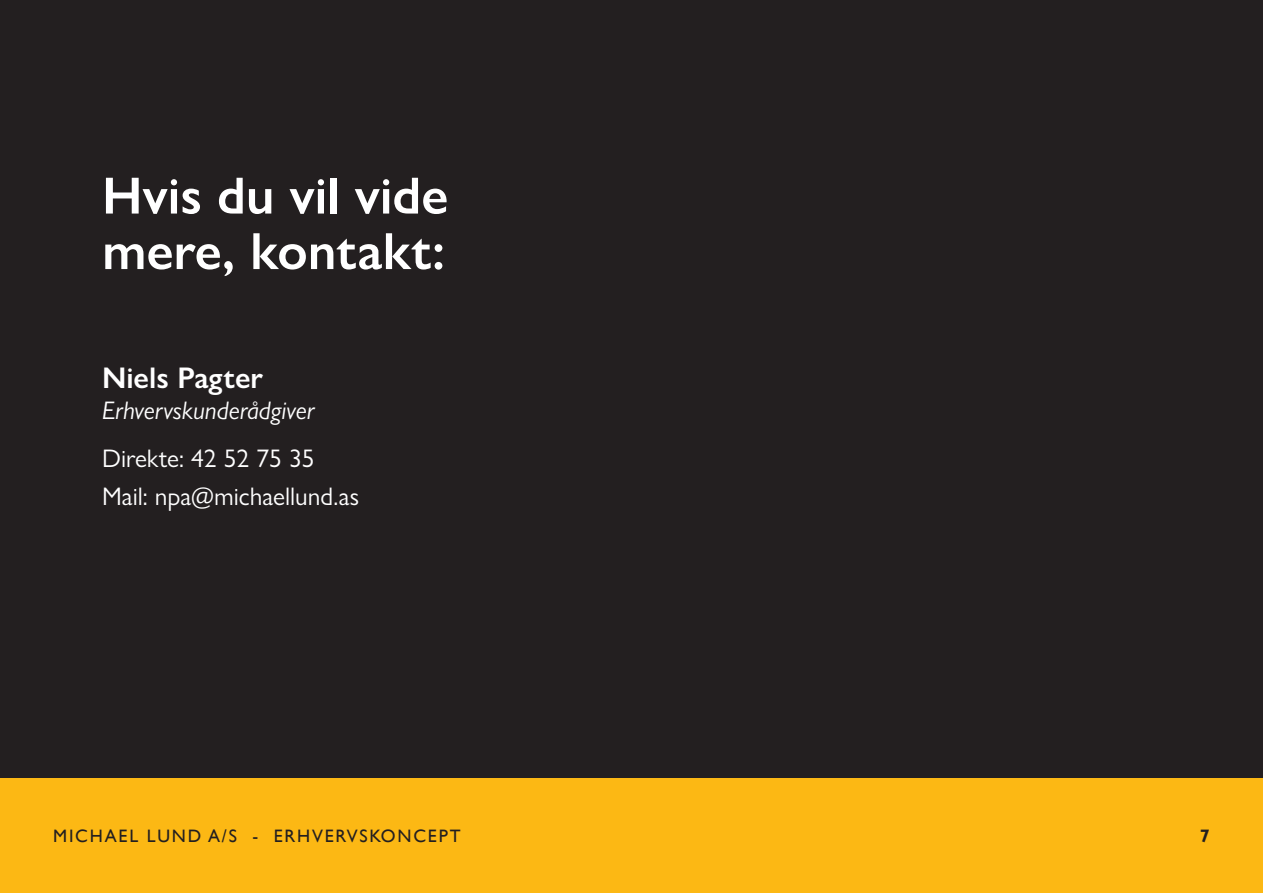
<style>
.page{position:relative;width:1263px;height:893px;background:#231f20}
.page>*{position:absolute;margin:0;border:0;box-sizing:border-box;transform-origin:0 0}
.t1{font:600 52.5px/55.5px "Gill Sans Nova";color:#fff}
.t2{font:600 30px "Gill Sans Nova";color:#fff}
.t3{font:25.5px "Gill Sans Nova";color:#fff}
.t4{font:italic 25.5px "Gill Sans Nova";color:#fff}
.t5{font:18px "Gill Sans";letter-spacing:.1em;color:#231f20}
.t6{font:700 18px "Gill Sans";color:#231f20}
</style>
<div class="page">
<div style="left:0;top:778px;width:1263px;height:115px;background:#fcb814"></div>
<p class="t1" style="left:102px;top:168px;width:348px">Hvis du vil vide mere, kontakt:</p>
<p class="t2" style="left:102px;top:359px;width:163px">Niels Pagter</p>
<p class="t4" style="left:102px;top:395px;width:214px">Erhvervskunderådgiver</p>
<p class="t3" style="left:102px;top:443px;width:214px">Direkte: 42 52 75 35</p>
<p class="t3" style="left:102px;top:480px;width:259px">Mail: npa@michaellund.as</p>
<p class="t5" style="left:53px;top:825px;width:409px">MICHAEL LUND A/S - ERHVERVSKONCEPT</p>
<p class="t6" style="left:1200px;top:825px;width:11px">7</p>
</div>
